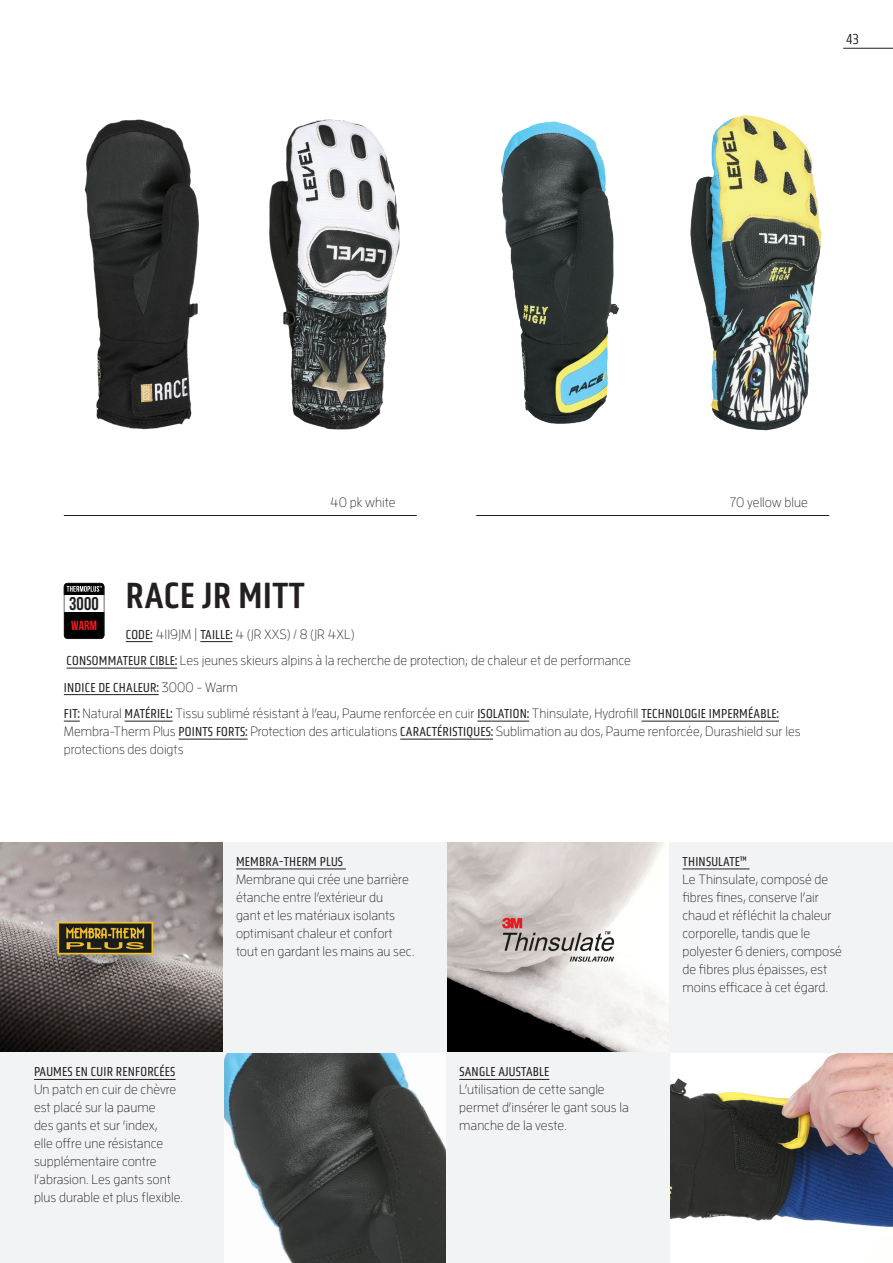
<style>
.page{position:relative;width:893px;height:1263px;background:#fff}
.page>*{position:absolute;margin:0;border:0;box-sizing:border-box;transform-origin:0 0}
.t1{font:37.5px "Obvia Condensed";letter-spacing:.015em;color:#231f20}
.t2{font:700 18.45px "Bebas Neue";color:#231f20}
.pages{font:300 15px "Obvia Condensed";color:#231f20}
.glove_tech{font:300 13.5px/18px "Enzo OT";color:#231f20}
.glove_description{font:300 13.5px/18px "Enzo OT";color:#231f20}
.glove_description-2{font:13.5px "Obvia Condensed";letter-spacing:.015em;color:#231f20}
.code{font:300 13.5px "Enzo OT";color:#231f20}
.t3{font:700 13.2px "Bebas Neue";color:#ee1d23}
.s1{font-family:"Obvia Condensed";font-weight:400}
.s2{font-family:"Enzo OT";font-weight:300}
</style>
<div class="page">
<svg style="left:64px;top:583px;width:40px;height:56px"></svg>
<img style="left:84px;top:119px;width:316px;height:311px">
<img style="left:500px;top:115px;width:322px;height:316px">
<img style="left:670px;top:1052px;width:223px;height:175px">
<img style="left:223px;top:1052px;width:223px;height:211px">
<img style="left:446px;top:842px;width:224px;height:210px">
<img style="left:0;top:842px;width:223px;height:210px">
<hr style="left:843px;top:48px;width:50px;height:1px;background:#231f20">
<svg style="left:126px;top:641px;width:27px;height:1px"></svg>
<hr style="left:200px;top:641px;width:33px;height:1px;background:#231f20">
<hr style="left:67px;top:668px;width:110px;height:1px;background:#231f20">
<hr style="left:64px;top:694px;width:95px;height:1px;background:#231f20">
<svg style="left:64px;top:721px;width:16px;height:1px"></svg>
<hr style="left:125px;top:721px;width:48px;height:1px;background:#231f20">
<hr style="left:477px;top:721px;width:52px;height:1px;background:#231f20">
<hr style="left:641px;top:721px;width:138px;height:1px;background:#231f20">
<hr style="left:179px;top:739px;width:69px;height:1px;background:#231f20">
<hr style="left:400px;top:739px;width:93px;height:1px;background:#231f20">
<hr style="left:64px;top:515px;width:353px;height:1px;background:#231f20">
<hr style="left:476px;top:515px;width:353px;height:1px;background:#231f20">
<div style="left:0;top:1052px;width:223px;height:211px;background:#f2f3f4"></div>
<hr style="left:34px;top:1079px;width:142px;height:1px;background:#231f20">
<div style="left:446px;top:1052px;width:224px;height:211px;background:#f2f3f4"></div>
<hr style="left:459px;top:1079px;width:90px;height:1px;background:#231f20">
<div style="left:223px;top:842px;width:223px;height:210px;background:#f2f3f4"></div>
<hr style="left:236px;top:868px;width:110px;height:1px;background:#231f20">
<div style="left:670px;top:842px;width:223px;height:210px;background:#f2f3f4"></div>
<hr style="left:683px;top:868px;width:66px;height:1px;background:#231f20">
<p class="pages" style="left:846px;top:30px;width:14px">43</p>
<p class="code" style="left:330px;top:494px;width:67px">40 pk white</p>
<p class="code" style="left:730px;top:494px;width:80px">70 yellow blue</p>
<p class="t1" style="left:126px;top:573px;width:180px">RACE JR MITT</p>
<p class="glove_description" style="left:126px;top:624px;width:230px"><span class="s1">CODE:</span> 4119JM | <span class="s1">TAILLE:</span> 4 (JR XXS) / 8 (JR 4XL)</p>
<p class="glove_description" style="left:67px;top:651px;width:566px"><span class="s1">CONSOMMATEUR CIBLE:</span> Les jeunes skieurs alpins à la recherche de protection; de chaleur et de performance</p>
<p class="glove_description-2" style="left:64px;top:679px;width:175px">INDICE DE CHALEUR: <span class="s2">3000 - Warm</span></p>
<p class="glove_description" style="left:64px;top:704px;width:738px"><span class="s1">FIT:</span> Natural <span class="s1">MATÉRIEL:</span> Tissu sublimé résistant à l’eau, Paume renforcée en cuir <span class="s1">ISOLATION:</span> Thinsulate, Hydrofill <span class="s1">TECHNOLOGIE IMPERMÉABLE:<br></span>Membra-Therm Plus <span class="s1">POINTS FORTS:</span> Protection des articulations <span class="s1">CARACTÉRISTIQUES:</span> Sublimation au dos, Paume renforcée, Durashield sur les protections des doigts</p>
<p class="t2" style="left:69px;top:594px;width:31px">3000</p>
<p class="t3" style="left:71px;top:618px;width:27px">WARM</p>
<p class="glove_tech" style="left:236px;top:852px;width:180px"><span class="s1">MEMBRA-THERM PLUS<br></span>Membrane qui crée une barrière étanche entre l’extérieur du<br>gant et les matériaux isolants optimisant chaleur et confort tout en gardant les mains au sec.</p>
<p class="glove_tech" style="left:682px;top:852px;width:161px"><span class="s1">THINSULATE™<br></span>Le Thinsulate, composé de fibres fines, conserve l’air chaud et réfléchit la chaleur corporelle, tandis que le polyester 6 deniers, composé de fibres plus épaisses, est moins efficace à cet égard.</p>
<p class="glove_tech" style="left:34px;top:1062px;width:151px"><span class="s1">PAUMES EN CUIR RENFORCÉES<br></span>Un patch en cuir de chèvre est placé sur la paume<br>des gants et sur ‘index,<br>elle offre une résistance supplémentaire contre l’abrasion. Les gants sont plus durable et plus flexible.</p>
<p class="glove_tech" style="left:459px;top:1062px;width:171px"><span class="s1">SANGLE AJUSTABLE<br></span>L’utilisation de cette sangle permet d’insérer le gant sous la manche de la veste.</p>
</div>
